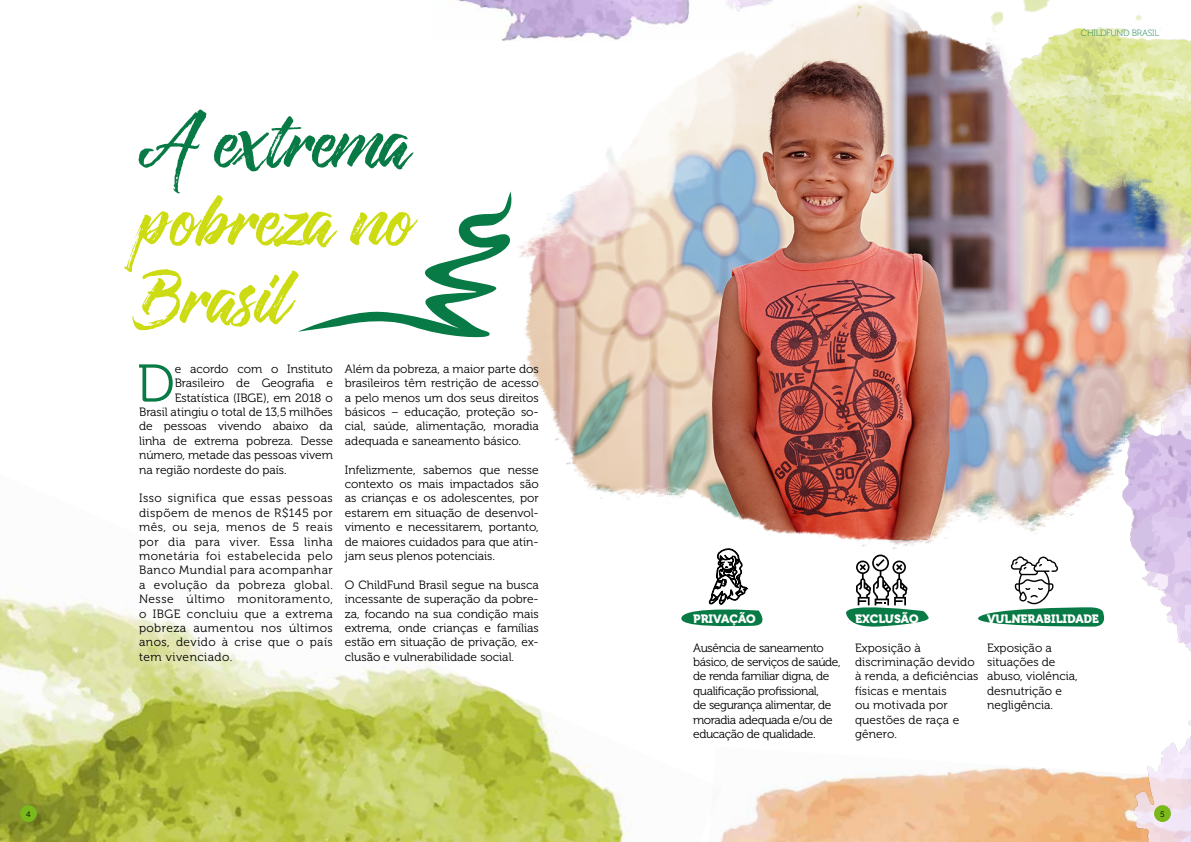
<style>
.page{position:relative;width:1191px;height:842px;background:#fff}
.page>*{position:absolute;margin:0;border:0;box-sizing:border-box;transform-origin:0 0}
.t1{font:84.8px/78px "Twilight Script";color:#ccdb12}
.t2{font:84.8px "Twilight Script";color:#087a45}
.t3{font:53px "Museo 300";color:#087a45}
.t4{font:12px/14.4px "Museo 300";color:#000;text-align:justify}
.t5{font:12px/14.4px "Museo 300";letter-spacing:-.03em;color:#000}
.t6{font:12px "Museo 900";letter-spacing:-.01em;color:#fff}
.t7{font:9px "Museo 100";letter-spacing:-.02em;color:#087a45}
.t8{font:8px "Museo 300";color:#000}
</style>
<div class="page">
<img style="left:502px;top:0;width:689px;height:842px">
<img style="left:0;top:470px;width:722px;height:372px">
<div style="left:20px;top:805px;width:17px;height:17px;background:#7ab81c;border-radius:50%"></div>
<div style="left:1154px;top:805px;width:16px;height:17px;background:#7ab81c;border-radius:50%"></div>
<img style="left:457px;top:0;width:371px;height:40px">
<svg style="left:675px;top:546px;width:95px;height:82px"></svg>
<svg style="left:842px;top:554px;width:89px;height:73px"></svg>
<svg style="left:970px;top:556px;width:138px;height:71px"></svg>
<svg style="left:298px;top:191px;width:216px;height:148px"></svg>
<h1 class="t2" style="left:139px;top:95px;width:272px">A extrema</h1>
<h1 class="t1" style="left:139px;top:187px;width:277px">pobreza no<br>Brasil</h1>
<h2 class="t3" style="left:137px;top:355px;width:39px">D</h2>
<p class="t4" style="left:175px;top:362px;width:160px">e acordo com o Instituto</p>
<p class="t4" style="left:345px;top:362px;width:195px">Além da pobreza, a maior parte dos brasileiros têm restrição de acesso a pelo menos um dos seus direitos básicos – educação, proteção so&shy;cial, saúde, alimentação, moradia adequada e saneamento básico.</p>
<p class="t4" style="left:345px;top:462px;width:195px">Infelizmente, sabemos que nesse contexto os mais impactados são as crianças e os adolescentes, por estarem em situação de desenvol&shy;vimento e necessitarem, portanto, de maiores cuidados para que atin&shy;jam seus plenos potenciais.</p>
<p class="t4" style="left:345px;top:578px;width:195px">O ChildFund Brasil segue na busca incessante de superação da pobre&shy;za, focando na sua condição mais extrema, onde crianças e famílias estão em situação de privação, ex&shy;clusão e vulnerabilidade social.</p>
<p class="t4" style="left:175px;top:376px;width:160px">Brasileiro de Geografia e</p>
<p class="t4" style="left:175px;top:390px;width:160px">Estatística (IBGE), em 2018 o</p>
<p class="t4" style="left:139px;top:405px;width:195px">Brasil atingiu o total de 13,5 milhões</p>
<p class="t4" style="left:139px;top:419px;width:195px">de pessoas vivendo abaixo da</p>
<p class="t4" style="left:139px;top:434px;width:195px">linha de extrema pobreza. Desse</p>
<p class="t4" style="left:139px;top:448px;width:195px">número, metade das pessoas vivem</p>
<p class="t4" style="left:139px;top:462px;width:149px">na região nordeste do país.</p>
<p class="t4" style="left:139px;top:491px;width:195px">Isso significa que essas pessoas dispõem de menos de R$145 por mês, ou seja, menos de 5 reais por dia para viver. Essa linha monetária foi estabelecida pelo Banco Mundial para acompanhar a evolução da pobreza global.<br>Nesse último monitoramento, o IBGE concluiu que a extrema pobreza aumentou nos últimos anos, devido à crise que o país tem vivenciado.</p>
<p class="t7" style="left:1081px;top:28px;width:80px">CHILDFUND BRASIL</p>
<p class="t6" style="left:693px;top:612px;width:64px">PRIVAÇÃO</p>
<p class="t5" style="left:693px;top:640px;width:149px">Ausência de saneamento básico, de serviços de saúde, de renda familiar digna, de qualificação profissional,<br>de segurança alimentar, de moradia adequada e/ou de educação de qualidade.</p>
<p class="t6" style="left:855px;top:612px;width:65px">EXCLUSÃO</p>
<p class="t4" style="left:855px;top:640px;width:125px;text-align:left">Exposição à discriminação devido à renda, a deficiências físicas e mentais<br>ou motivada por questões de raça e gênero.</p>
<p class="t6" style="left:987px;top:612px;width:113px">VULNERABILIDADE</p>
<p class="t4" style="left:987px;top:640px;width:92px;text-align:left">Exposição a situações de abuso, violência, desnutrição e negligência.</p>
<p class="t8" style="left:26px;top:809px;width:6px">4</p>
<p class="t8" style="left:1160px;top:809px;width:6px">5</p>
</div>
